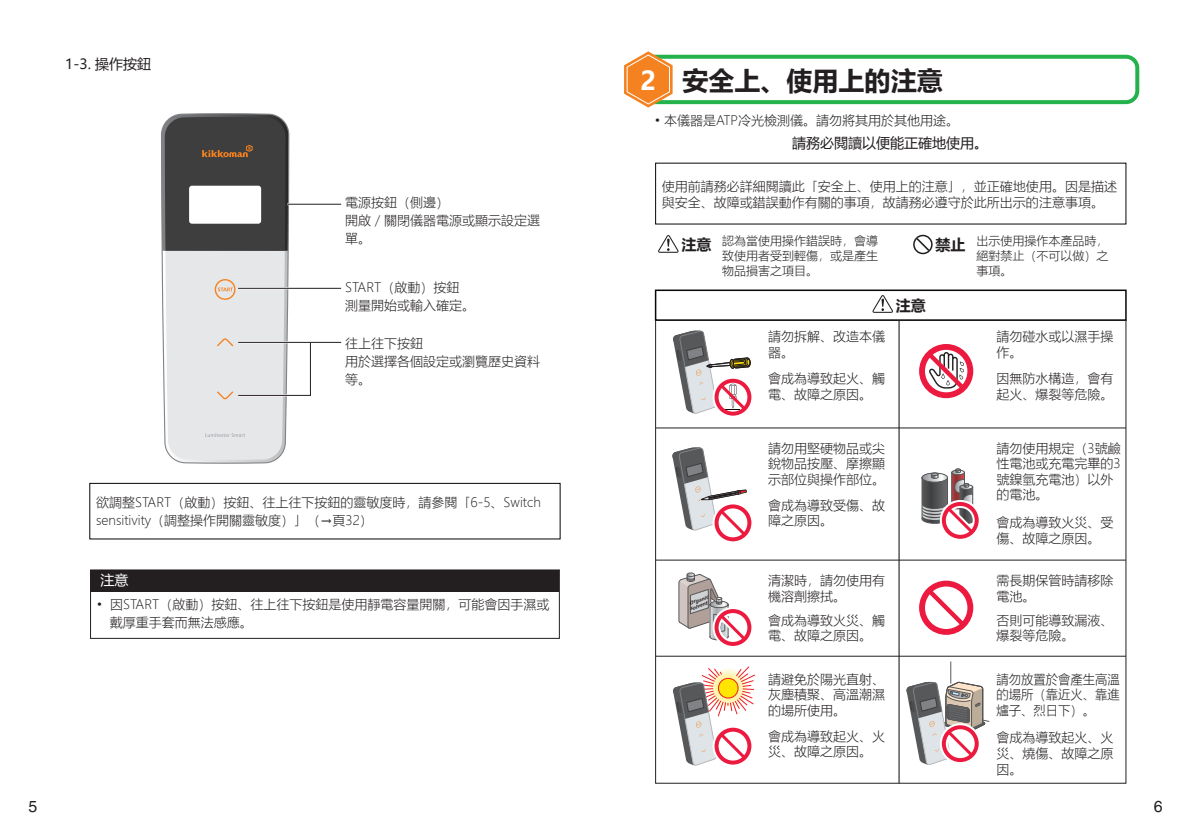
<style>
.page{position:relative;width:1191px;height:840px;background:#fff}
.page>*{position:absolute;margin:0;border:0;box-sizing:border-box;transform-origin:0 0}
.t1{font:700 26px "Microsoft Ya Hei";color:#231f20}
.t2{font:16px "Helvetica";color:#231f20}
.t3{font:700 15px "Microsoft Ya Hei";color:#231f20}
.t4{font:14px "Microsoft Ya Hei";color:#231f20}
.t5{font:14px "Microsoft Ya Hei";color:#fff}
.t6{font:300 13px/15.6px "Microsoft Ya Hei";color:#231f20}
.t7{font:300 13px/15.6px "Microsoft Ya Hei";color:#231f20;text-align:justify;scale:.95 1}
.t8{font:300 12px/15px "Microsoft Ya Hei";color:#231f20;text-align:justify}
.t9{font:italic 700 4.8px/5.6px "Microsoft Ya Hei";color:#231f20;scale:1.06 1}
.s1{color:#fff}
</style>
<div class="page">
<div style="left:89px;top:482px;width:471px;height:57px;border:1px solid #090405"></div>
<svg style="left:624px;top:51px;width:516px;height:56px"></svg>
<div style="left:655px;top:289px;width:471px;height:32px;border:2px solid #090405"></div>
<svg style="left:654px;top:319px;width:473px;height:464px"></svg>
<hr style="left:655px;top:427px;width:471px;height:1px;background:#231f20">
<hr style="left:655px;top:559px;width:471px;height:1px;background:#231f20">
<hr style="left:655px;top:655px;width:471px;height:1px;background:#231f20">
<hr style="left:898px;top:320px;width:1px;height:462px;background:#231f20">
<svg style="left:658px;top:235px;width:20px;height:18px"></svg>
<svg style="left:913px;top:235px;width:19px;height:19px"></svg>
<svg style="left:914px;top:236px;width:17px;height:16px"></svg>
<svg style="left:916px;top:238px;width:13px;height:13px"></svg>
<hr style="left:287px;top:204px;width:54px;height:1px;background:#231f20">
<hr style="left:238px;top:288px;width:103px;height:1px;background:#231f20">
<hr style="left:238px;top:342px;width:103px;height:1px;background:#231f20">
<svg style="left:161px;top:114px;width:151px;height:349px"></svg>
<div style="left:91px;top:569px;width:468px;height:22px;background:#231f20"></div>
<svg style="left:919px;top:344px;width:54px;height:54px"></svg>
<svg style="left:919px;top:580px;width:54px;height:54px"></svg>
<svg style="left:921px;top:468px;width:61px;height:74px"></svg>
<svg style="left:906px;top:661px;width:84px;height:104px"></svg>
<svg style="left:872px;top:295px;width:21px;height:18px"></svg>
<svg style="left:672px;top:447px;width:83px;height:98px"></svg>
<svg style="left:678px;top:572px;width:77px;height:77px"></svg>
<svg style="left:673px;top:665px;width:82px;height:103px"></svg>
<svg style="left:673px;top:330px;width:82px;height:89px"></svg>
<p class="t4" style="left:65px;top:54px;width:87px">1-3. 操作按鈕</p>
<p class="t6" style="left:345px;top:193px;width:197px;line-height:18px">電源按鈕（側邊）<br>開啟／關閉儀器電源或顯示設定選單。</p>
<p class="t6" style="left:345px;top:278px;width:131px;line-height:18px">START（啟動）按鈕測量開始或輸入確定。</p>
<p class="t6" style="left:345px;top:333px;width:197px;line-height:18px">往上往下按鈕<br>用於選擇各個設定或瀏覽歷史資料等。</p>
<p class="t6" style="left:96px;top:492px;width:446px;line-height:18px">欲調整START（啟動）按鈕、往上往下按鈕的靈敏度時，請參閱「6-5、Switch sensitivity（調整操作開關靈敏度）」（→頁32）</p>
<p class="t5" style="left:100px;top:570px;width:29px">注意</p>
<p class="t6" style="left:110px;top:595px;width:441px;line-height:18px;text-indent:-13px">• 因START（啟動）按鈕、往上往下按鈕是使用靜電容量開關，可能會因手濕或戴厚重手套而無法感應。</p>
<h1 class="t1" style="left:640px;top:62px;width:304px"><span class="s1">2　</span>安全上、使用上的注意</h1>
<p class="t6" style="left:654px;top:112px;width:306px">• 本儀器是ATP冷光檢測儀。請勿將其用於其他用途。</p>
<p class="t4" style="left:792px;top:133px;width:197px">請務必閱讀以便能正確地使用。</p>
<p class="t6" style="left:662px;top:177px;width:456px">使用前請務必詳細閱讀此「安全上、使用上的注意」，並正確地使用。因是描述與安全、故障或錯誤動作有關的事項，故請務必遵守於此所出示的注意事項。</p>
<p class="t8" style="left:722px;top:233px;width:157px">認為當使用操作錯誤時，會導致使用者受到輕傷，或是產生物品損害之項目。</p>
<p class="t3" style="left:681px;top:234px;width:31px">注意</p>
<p class="t8" style="left:976px;top:233px;width:134px">出示使用操作本產品時，絕對禁止（不可以做）之事項。</p>
<p class="t3" style="left:935px;top:234px;width:31px">禁止</p>
<p class="t9" style="left:687px;top:600px;width:21px;rotate:-18deg">Organic solvent</p>
<p class="t6" style="left:768px;top:328px;width:118px">請勿拆解、改造本儀器。</p>
<p class="t6" style="left:768px;top:370px;width:118px">會成為導致起火、觸電、故障之原因。</p>
<p class="t3" style="left:895px;top:294px;width:31px">注意</p>
<p class="t6" style="left:768px;top:439px;width:118px;text-align:justify">請勿用堅硬物品或尖銳物品按壓、摩擦顯示部位與操作部位。</p>
<p class="t6" style="left:768px;top:496px;width:118px">會成為導致受傷、故障之原因。</p>
<p class="t6" style="left:768px;top:572px;width:118px">清潔時，請勿使用有機溶劑擦拭。</p>
<p class="t6" style="left:768px;top:611px;width:118px">會成為導致火災、觸電、故障之原因。</p>
<p class="t6" style="left:768px;top:670px;width:118px;text-align:justify">請避免於陽光直射、灰塵積聚、高溫潮濕的場所使用。</p>
<p class="t6" style="left:768px;top:727px;width:118px">會成為導致起火、火災、故障之原因。</p>
<p class="t6" style="left:996px;top:328px;width:118px">請勿碰水或以濕手操作。</p>
<p class="t6" style="left:996px;top:370px;width:118px">因無防水構造，會有起火、爆裂等危險。</p>
<p class="t6" style="left:996px;top:439px;width:126px">請勿使用規定（3號鹼性電池或充電完畢的3號鎳氫充電池）以外的電池。</p>
<p class="t6" style="left:996px;top:514px;width:118px">會成為導致火災、受傷、故障之原因。</p>
<p class="t6" style="left:996px;top:572px;width:118px">需長期保管時請移除電池。</p>
<p class="t6" style="left:996px;top:611px;width:118px">否則可能導致漏液、爆裂等危險。</p>
<p class="t7" style="left:996px;top:670px;width:131px">請勿放置於會產生高溫的場所（靠近火、靠進爐子、烈日下）。</p>
<p class="t6" style="left:996px;top:729px;width:118px;text-align:justify">會成為導致起火、火災、燒傷、故障之原因。</p>
<p class="t2" style="left:28px;top:796px;width:10px">5</p>
<p class="t2" style="left:1153px;top:796px;width:10px">6</p>
</div>
